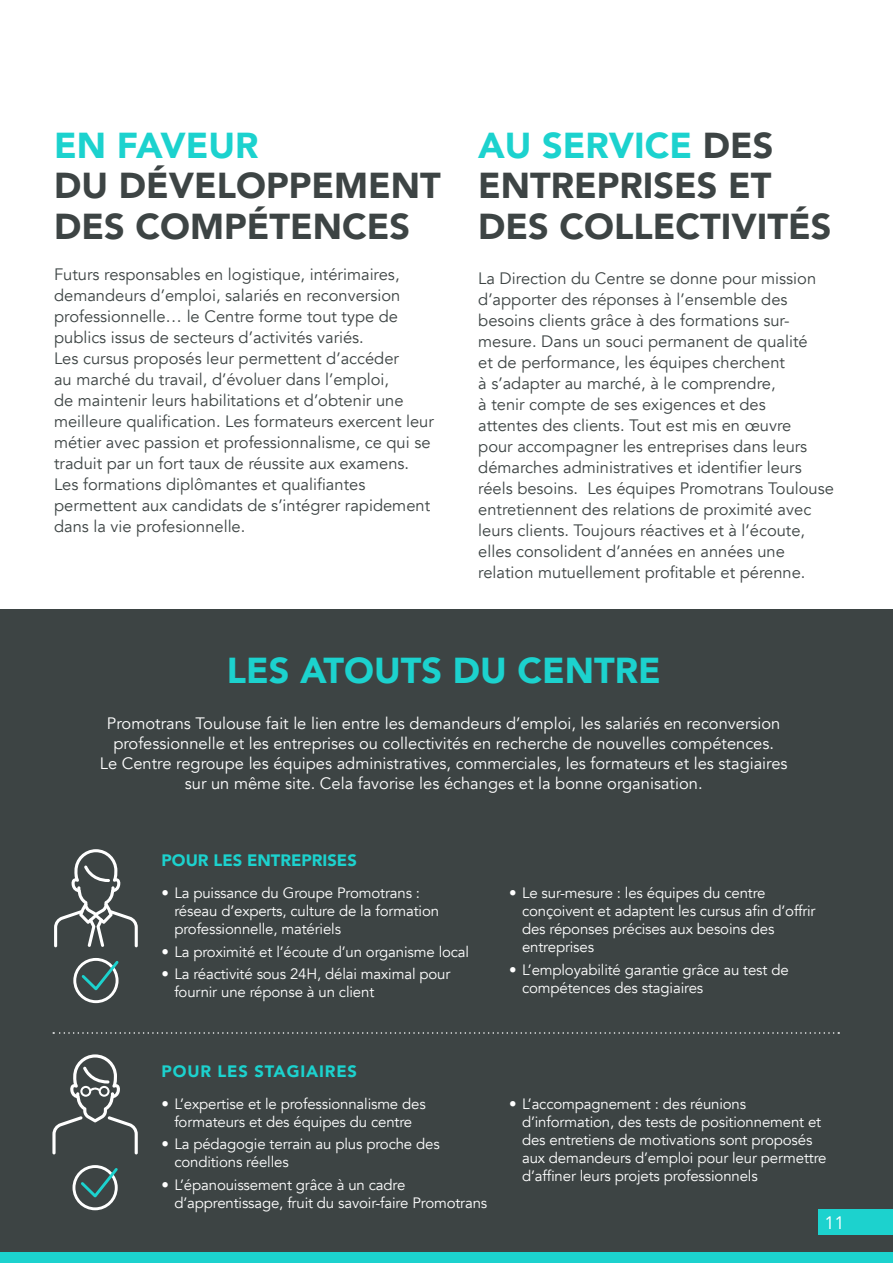
<style>
.page{position:relative;width:893px;height:1263px;background:#fff}
.page>*{position:absolute;margin:0;border:0;box-sizing:border-box;transform-origin:0 0}
.t1{font:900 36px/40.5px "Avenir";color:#3d4444}
.t2{font:900 36px "Avenir";color:#1cd2ce}
.t3{font:18px "Avenir";color:#fff}
.t4{font:16.5px/21px "Avenir";color:#3d4444}
.t5{font:16.5px/19.8px "Avenir";color:#fff;text-align:center}
.t6{font:900 16.5px "Avenir";color:#1cd2ce}
.t7{font:900 16.5px "Avenir";letter-spacing:.05em;color:#1cd2ce}
.t8{font:15px/18px "Avenir";letter-spacing:-.01em;color:#fff}
.s1{color:#1cd2ce}
</style>
<div class="page">
<div style="left:0;top:609px;width:893px;height:654px;background:#3d4444"></div>
<svg style="left:54px;top:849px;width:84px;height:98px"></svg>
<div style="left:73px;top:958px;width:46px;height:45px;border:3px solid #fff;border-radius:50%"></div>
<svg style="left:79px;top:958px;width:40px;height:35px"></svg>
<svg style="left:52px;top:1054px;width:86px;height:100px"></svg>
<div style="left:73px;top:1165px;width:45px;height:45px;border:3px solid #fff;border-radius:50%"></div>
<svg style="left:78px;top:1165px;width:40px;height:35px"></svg>
<svg style="left:53px;top:1032px;width:786px;height:2px"></svg>
<div style="left:0;top:1252px;width:893px;height:11px;background:#1cd2ce"></div>
<div style="left:818px;top:1209px;width:75px;height:25px;background:#1cd2ce"></div>
<p class="t1" style="left:54px;top:124px;width:388px"><span class="s1">EN FAVEUR<br></span>DU DÉVELOPPEMENT<br>DES COMPÉTENCES</p>
<p class="t4" style="left:54px;top:264px;width:381px">Futurs responsables en logistique, intérimaires, demandeurs d’emploi, salariés en reconversion professionnelle… le Centre forme tout type de publics issus de secteurs d’activités variés.<br>Les cursus proposés leur permettent d’accéder<br>au marché du travail, d’évoluer dans l’emploi,<br>de maintenir leurs habilitations et d’obtenir une meilleure qualification. Les formateurs exercent leur métier avec passion et professionnalisme, ce qui se traduit par un fort taux de réussite aux examens.<br>Les formations diplômantes et qualifiantes permettent aux candidats de s’intégrer rapidement dans la vie profesionnelle.</p>
<p class="t1" style="left:478px;top:124px;width:355px"><span class="s1">AU SERVICE</span> DES<br>ENTREPRISES ET<br>DES COLLECTIVITÉS</p>
<p class="t4" style="left:478px;top:268px;width:357px">La Direction du Centre se donne pour mission d’apporter des réponses à l’ensemble des besoins clients grâce à des formations sur&shy;mesure. Dans un souci permanent de qualité<br>et de performance, les équipes cherchent<br>à s’adapter au marché, à le comprendre,<br>à tenir compte de ses exigences et des<br>attentes des clients. Tout est mis en œuvre<br>pour accompagner les entreprises dans leurs démarches administratives et identifier leurs réels besoins. Les équipes Promotrans Toulouse entretiennent des relations de proximité avec leurs clients. Toujours réactives et à l’écoute, elles consolident d’années en années une relation mutuellement profitable et pérenne.</p>
<p class="t2" style="left:227px;top:640px;width:435px">LES ATOUTS DU CENTRE</p>
<p class="t5" style="left:100px;top:714px;width:689px">Promotrans Toulouse fait le lien entre les demandeurs d’emploi, les salariés en reconversion professionnelle et les entreprises ou collectivités en recherche de nouvelles compétences.<br>Le Centre regroupe les équipes administratives, commerciales, les formateurs et les stagiaires sur un même site. Cela favorise les échanges et la bonne organisation.</p>
<p class="t6" style="left:162px;top:846px;width:197px">POUR LES ENTREPRISES</p>
<p class="t8" style="left:174px;top:884px;width:266px;text-indent:-13px">• La puissance du Groupe Promotrans : réseau d’experts, culture de la formation professionnelle, matériels</p>
<p class="t8" style="left:162px;top:943px;width:309px">• La proximité et l’écoute d’un organisme local</p>
<p class="t8" style="left:174px;top:965px;width:278px;text-indent:-13px">• La réactivité sous 24H, délai maximal pour fournir une réponse à un client</p>
<p class="t8" style="left:522px;top:884px;width:295px;text-indent:-13px">• Le sur-mesure : les équipes du centre conçoivent et adaptent les cursus afin d’offrir des réponses précises aux besoins des entreprises</p>
<p class="t8" style="left:522px;top:961px;width:268px;text-indent:-13px">• L’employabilité garantie grâce au test de compétences des stagiaires</p>
<p class="t7" style="left:162px;top:1057px;width:197px">POUR LES STAGIAIRES</p>
<p class="t8" style="left:162px;top:1095px;width:266px;text-align:center">• L’expertise et le professionnalisme des formateurs et des équipes du centre</p>
<p class="t8" style="left:174px;top:1135px;width:267px;text-indent:-13px">• La pédagogie terrain au plus proche des conditions réelles</p>
<p class="t8" style="left:174px;top:1176px;width:315px;text-indent:-13px">• L’épanouissement grâce à un cadre d’apprentissage, fruit du savoir-faire Promotrans</p>
<p class="t8" style="left:522px;top:1095px;width:306px;text-indent:-13px">• L’accompagnement : des réunions d’information, des tests de positionnement et des entretiens de motivations sont proposés aux demandeurs d’emploi pour leur permettre d’affiner leurs projets professionnels</p>
<p class="t3" style="left:824px;top:1212px;width:22px">11</p>
</div>
